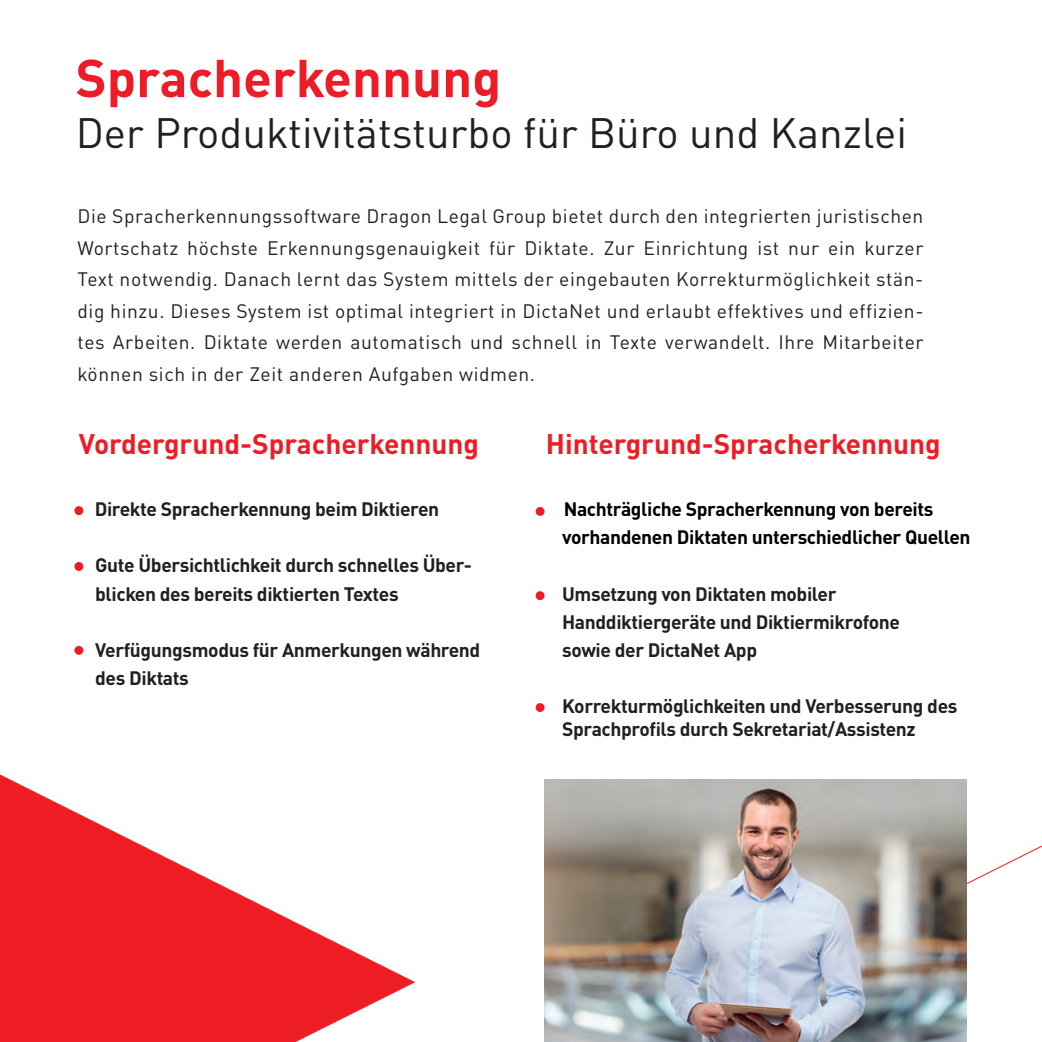
<style>
.page{position:relative;width:1042px;height:1042px;background:#fff}
.page>*{position:absolute;margin:0;border:0;box-sizing:border-box;transform-origin:0 0}
.t1{font:700 52.5px "DIN Pro";color:#ee1c27}
.t2{font:42px "DIN Pro";color:#231f20}
.t3{font:700 28px "DIN Pro";color:#ee1c25}
.t4{font:19.25px/31.5px "DIN Pro";letter-spacing:.03em;color:#231f20;text-align:justify}
.t5{font:700 19.25px/28px "DIN Pro";letter-spacing:-.02em;color:#231f20}
.t6{font:700 19.25px/28px "DIN Pro";letter-spacing:-.02em;color:#000001}
</style>
<div class="page">
<div style="left:74px;top:506px;width:9px;height:9px;background:#ee1d23;border-radius:50%"></div>
<div style="left:536px;top:507px;width:8px;height:9px;background:#ee1d23;border-radius:50%"></div>
<div style="left:74px;top:562px;width:9px;height:9px;background:#ee1d23;border-radius:50%"></div>
<div style="left:536px;top:591px;width:8px;height:9px;background:#ee1d23;border-radius:50%"></div>
<div style="left:74px;top:646px;width:9px;height:9px;background:#ee1d23;border-radius:50%"></div>
<div style="left:536px;top:703px;width:8px;height:9px;background:#ee1d23;border-radius:50%"></div>
<svg style="left:966px;top:845px;width:76px;height:197px"></svg>
<svg style="left:0;top:774px;width:415px;height:268px"></svg>
<img style="left:545px;top:779px;width:421px;height:263px">
<h1 class="t1" style="left:76px;top:37px;width:427px">Spracherkennung</h1>
<h2 class="t2" style="left:76px;top:100px;width:833px">Der Produktivitätsturbo für Büro und Kanzlei</h2>
<p class="t4" style="left:78px;top:199px;width:847px">Die Spracherkennungssoftware Dragon Legal Group bietet durch den integrierten juristischen Wortschatz höchste Erkennungsgenauigkeit für Diktate. Zur Einrichtung ist nur ein kurzer Text notwendig. Danach lernt das System mittels der eingebauten Korrekturmöglichkeit stän&shy;dig hinzu. Dieses System ist optimal integriert in DictaNet und erlaubt effektives und effizien&shy;tes Arbeiten. Diktate werden automatisch und schnell in Texte verwandelt. Ihre Mitarbeiter können sich in der Zeit anderen Aufgaben widmen.</p>
<h3 class="t3" style="left:79px;top:422px;width:402px">Vordergrund-Spracherkennung</h3>
<p class="t5" style="left:95px;top:494px;width:346px">Direkte Spracherkennung beim Diktieren</p>
<p class="t5" style="left:95px;top:550px;width:378px">Gute Übersichtlichkeit durch schnelles Über&shy;blicken des bereits diktierten Textes</p>
<p class="t5" style="left:95px;top:634px;width:387px">Verfügungsmodus für Anmerkungen während des Diktats</p>
<h3 class="t3" style="left:546px;top:422px;width:396px">Hintergrund-Spracherkennung</h3>
<p class="t6" style="left:562px;top:494px;width:410px">Nachträgliche Spracherkennung von bereits vorhandenen Diktaten unterschiedlicher Quellen</p>
<p class="t5" style="left:562px;top:578px;width:339px">Umsetzung von Diktaten mobiler<br>Handdiktiergeräte und Diktiermikrofone sowie der DictaNet App</p>
<p class="t5" style="left:562px;top:693px;width:397px;line-height:23.1px">Korrekturmöglichkeiten und Verbesserung des<br>Sprachprofils durch Sekretariat/Assistenz</p>
</div>
